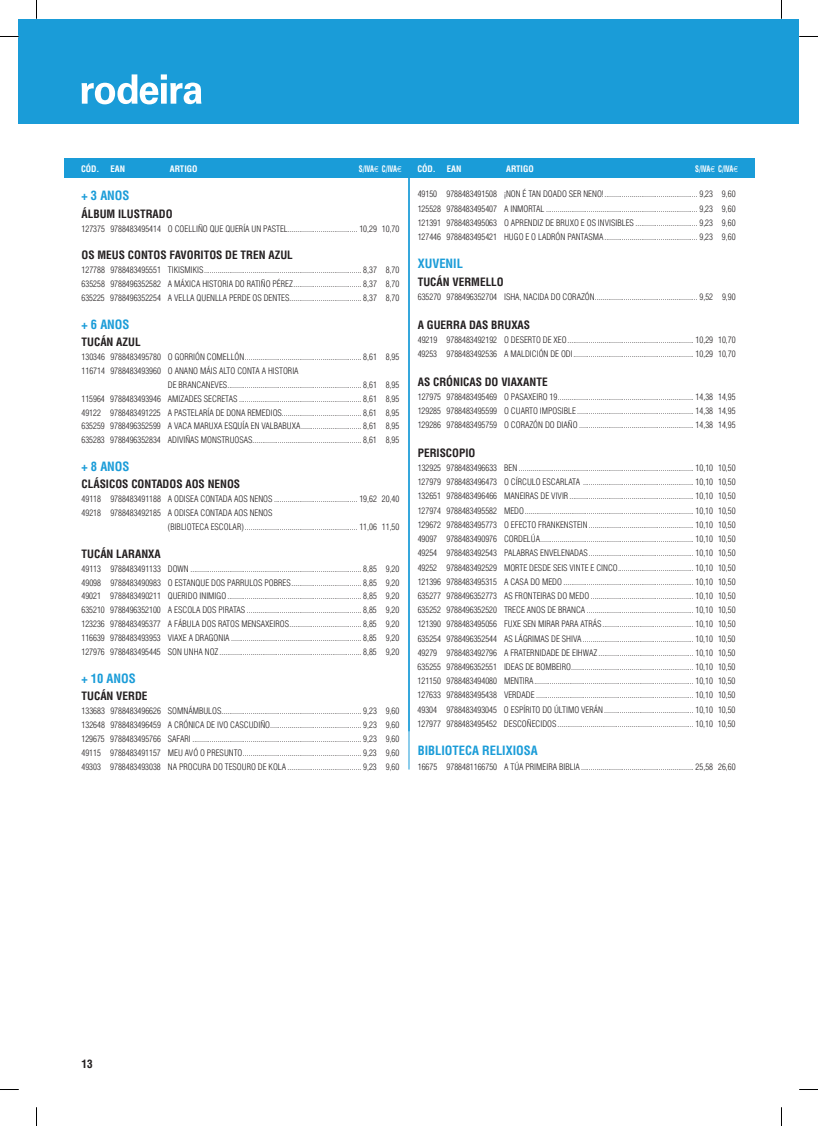
<style>
.page{position:relative;width:818px;height:1126px;background:#fff}
.page>*{position:absolute;margin:0;border:0;box-sizing:border-box;transform-origin:0 0}
.t1{font:700 condensed 12.5px "Helvetica";color:#1a9cd8}
.t2{font:700 condensed 11.25px "Helvetica";color:#231f20}
.t3{font:300 condensed 8.75px/14.2px "Helvetica";color:#231f20;text-align:justify}
.t4{font:700 condensed 8.75px "Helvetica";color:#fff}
.t5{font:700 condensed 8.75px "Helvetica";color:#fff;scale:.8 1}
.s1{font-family:"Euro Sans";font-weight:400;font-stretch:normal}
</style>
<div class="page">
<div style="left:19px;top:19px;width:779px;height:104px;background:#1a9cd8"></div>
<div style="left:64px;top:159px;width:689px;height:19px;background:#1a9cd8"></div>
<svg style="left:81px;top:74px;width:120px;height:30px"></svg>
<hr style="left:408px;top:174px;width:1px;height:595px;background:#1a9cd8">
<svg style="left:0;top:36px;width:19px;height:1px"></svg>
<svg style="left:798px;top:36px;width:19px;height:1px"></svg>
<svg style="left:0;top:1089px;width:19px;height:1px"></svg>
<svg style="left:799px;top:1089px;width:18px;height:1px"></svg>
<svg style="left:36px;top:0;width:1px;height:19px"></svg>
<svg style="left:36px;top:1107px;width:1px;height:18px"></svg>
<p class="t4" style="left:81px;top:163px;width:20px">CÓD.</p>
<p class="t4" style="left:110px;top:163px;width:16px">EAN</p>
<p class="t4" style="left:170px;top:163px;width:29px">ARTIGO</p>
<p class="t5" style="left:358px;top:163px;width:55px">S/IVA<span class="s1">€</span> C/IVA<span class="s1">€</span></p>
<p class="t4" style="left:417px;top:163px;width:45px">CÓD. EAN</p>
<p class="t4" style="left:506px;top:163px;width:29px">ARTIGO</p>
<p class="t5" style="left:694px;top:163px;width:55px">S/IVA<span class="s1">€</span> C/IVA<span class="s1">€</span></p>
<h1 class="t1" style="left:81px;top:188px;width:49px">+ 3 ANOS</h1>
<p class="t2" style="left:81px;top:206px;width:92px">ÁLBUM ILUSTRADO</p>
<p class="t3" style="left:81px;top:221px;width:319px">127375 9788483495414 O COELLIÑO QUE QUERÍA UN PASTEL.................................... 10,29 10,70</p>
<p class="t2" style="left:81px;top:248px;width:213px">OS MEUS CONTOS FAVORITOS DE TREN AZUL</p>
<p class="t3" style="left:81px;top:263px;width:319px;line-height:13.9px">127788 9788483495551 TIKISMIKIS................................................................................. 8,37 8,70<br>635258 9788496352582 A MÁXICA HISTORIA DO RATIÑO PÉREZ................................... 8,37 8,70<br>635225 9788496352254 A VELLA QUENLLA PERDE OS DENTES..................................... 8,37 8,70</p>
<h1 class="t1" style="left:81px;top:316px;width:49px">+ 6 ANOS</h1>
<p class="t2" style="left:81px;top:335px;width:61px">TUCÁN AZUL</p>
<p class="t3" style="left:81px;top:349px;width:319px">130346 9788483495780 O GORRIÓN COMELLÓN............................................................ 8,61 8,95</p>
<p class="t3" style="left:81px;top:363px;width:218px">116714 9788483493960 O ANANO MÁIS ALTO CONTA A HISTORIA</p>
<p class="t3" style="left:168px;top:377px;width:233px">DE BRANCANEVES..................................................................... 8,61 8,95</p>
<p class="t3" style="left:81px;top:391px;width:319px">115964 9788483493946 AMIZADES SECRETAS ............................................................... 8,61 8,95</p>
<p class="t3" style="left:81px;top:405px;width:319px">49122 9788483491225 A PASTELARÍA DE DONA REMEDIOS......................................... 8,61 8,95</p>
<p class="t3" style="left:81px;top:419px;width:319px">635259 9788496352599 A VACA MARUXA ESQUÍA EN VALBABUXA............................... 8,61 8,95</p>
<p class="t3" style="left:81px;top:433px;width:319px">635283 9788496352834 ADIVIÑAS MONSTRUOSAS........................................................ 8,61 8,95</p>
<h1 class="t1" style="left:81px;top:458px;width:49px">+ 8 ANOS</h1>
<p class="t2" style="left:81px;top:477px;width:160px">CLÁSICOS CONTADOS AOS NENOS</p>
<p class="t3" style="left:81px;top:492px;width:319px">49118 9788483491188 A ODISEA CONTADA AOS NENOS ........................................... 19,62 20,40</p>
<p class="t3" style="left:81px;top:506px;width:192px">49218 9788483492185 A ODISEA CONTADA AOS NENOS</p>
<p class="t3" style="left:168px;top:519px;width:233px">(BIBLIOTECA ESCOLAR).......................................................... 11,06 11,50</p>
<p class="t2" style="left:81px;top:546px;width:81px">TUCÁN LARANXA</p>
<p class="t3" style="left:81px;top:561px;width:319px;line-height:13.9px">49113 9788483491133 DOWN ........................................................................................ 8,85 9,20<br>49098 9788483490983 O ESTANQUE DOS PARRULOS POBRES.................................... 8,85 9,20<br>49021 9788483490211 QUERIDO INIMIGO..................................................................... 8,85 9,20<br>635210 9788496352100 A ESCOLA DOS PIRATAS ........................................................... 8,85 9,20<br>123236 9788483495377 A FÁBULA DOS RATOS MENSAXEIROS..................................... 8,85 9,20<br>116639 9788483493953 VIAXE A DRAGONIA ................................................................... 8,85 9,20<br>127976 9788483495445 SON UNHA NOZ ......................................................................... 8,85 9,20</p>
<h1 class="t1" style="left:81px;top:670px;width:56px">+ 10 ANOS</h1>
<p class="t2" style="left:81px;top:689px;width:67px">TUCÁN VERDE</p>
<p class="t3" style="left:81px;top:703px;width:319px;line-height:13.9px">133683 9788483496626 SOMNÁMBULOS........................................................................ 9,23 9,60<br>132648 9788483496459 A CRÓNICA DE IVO CASCUDIÑO............................................... 9,23 9,60<br>129675 9788483495766 SAFARI ....................................................................................... 9,23 9,60<br>49115 9788483491157 MEU AVÓ O PRESUNTO............................................................. 9,23 9,60<br>49303 9788483493038 NA PROCURA DO TESOURO DE KOLA ...................................... 9,23 9,60</p>
<p class="t3" style="left:417px;top:187px;width:319px">49150 9788483491508 ¡NON É TAN DOADO SER NENO!................................................ 9,23 9,60<br>125528 9788483495407 A INMORTAL .............................................................................. 9,23 9,60<br>121391 9788483495063 O APRENDIZ DE BRUXO E OS INVISIBLES ................................ 9,23 9,60<br>127446 9788483495421 HUGO E O LADRÓN PANTASMA................................................ 9,23 9,60</p>
<h1 class="t1" style="left:417px;top:256px;width:47px">XUVENIL</h1>
<p class="t2" style="left:417px;top:275px;width:87px">TUCÁN VERMELLO</p>
<p class="t3" style="left:417px;top:290px;width:319px">635270 9788496352704 ISHA, NACIDA DO CORAZÓN..................................................... 9,52 9,90</p>
<p class="t2" style="left:417px;top:317px;width:114px">A GUERRA DAS BRUXAS</p>
<p class="t3" style="left:417px;top:332px;width:319px">49219 9788483492192 O DESERTO DE XEO................................................................. 10,29 10,70<br>49253 9788483492536 A MALDICIÓN DE ODI.............................................................. 10,29 10,70</p>
<p class="t2" style="left:417px;top:374px;width:131px">AS CRÓNICAS DO VIAXANTE</p>
<p class="t3" style="left:417px;top:389px;width:319px">127975 9788483495469 O PASAXEIRO 19...................................................................... 14,38 14,95<br>129285 9788483495599 O CUARTO IMPOSIBLE ............................................................ 14,38 14,95<br>129286 9788483495759 O CORAZÓN DO DIAÑO ........................................................... 14,38 14,95</p>
<p class="t2" style="left:417px;top:445px;width:59px">PERISCOPIO</p>
<p class="t3" style="left:417px;top:460px;width:319px">132925 9788483496633 BEN .......................................................................................... 10,10 10,50<br>127979 9788483496473 O CÍRCULO ESCARLATA ......................................................... 10,10 10,50<br>132651 9788483496466 MANEIRAS DE VIVIR ................................................................ 10,10 10,50<br>127974 9788483495582 MEDO....................................................................................... 10,10 10,50<br>129672 9788483495773 O EFECTO FRANKENSTEIN...................................................... 10,10 10,50<br>49097 9788483490976 CORDELÚA............................................................................... 10,10 10,50<br>49254 9788483492543 PALABRAS ENVELENADAS...................................................... 10,10 10,50<br>49252 9788483492529 MORTE DESDE SEIS VINTE E CINCO....................................... 10,10 10,50<br>121396 9788483495315 A CASA DO MEDO ................................................................... 10,10 10,50<br>635277 9788496352773 AS FRONTEIRAS DO MEDO ..................................................... 10,10 10,50<br>635252 9788496352520 TRECE ANOS DE BRANCA ....................................................... 10,10 10,50<br>121390 9788483495056 FUXE SEN MIRAR PARA ATRÁS............................................... 10,10 10,50<br>635254 9788496352544 AS LÁGRIMAS DE SHIVA ......................................................... 10,10 10,50<br>49279 9788483492796 A FRATERNIDADE DE EIHWAZ ................................................. 10,10 10,50<br>635255 9788496352551 IDEAS DE BOMBEIRO............................................................... 10,10 10,50<br>121150 9788483494080 MENTIRA.................................................................................. 10,10 10,50<br>127633 9788483495438 VERDADE ................................................................................. 10,10 10,50<br>49304 9788483493045 O ESPÍRITO DO ÚLTIMO VERÁN .............................................. 10,10 10,50<br>127977 9788483495452 DESCOÑECIDOS...................................................................... 10,10 10,50</p>
<h1 class="t1" style="left:417px;top:742px;width:121px">BIBLIOTECA RELIXIOSA</h1>
<p class="t3" style="left:417px;top:759px;width:319px">16675 9788481166750 A TÚA PRIMEIRA BIBLIA .......................................................... 25,58 26,60</p>
<p class="t2" style="left:81px;top:1056px;width:13px">13</p>
</div>
